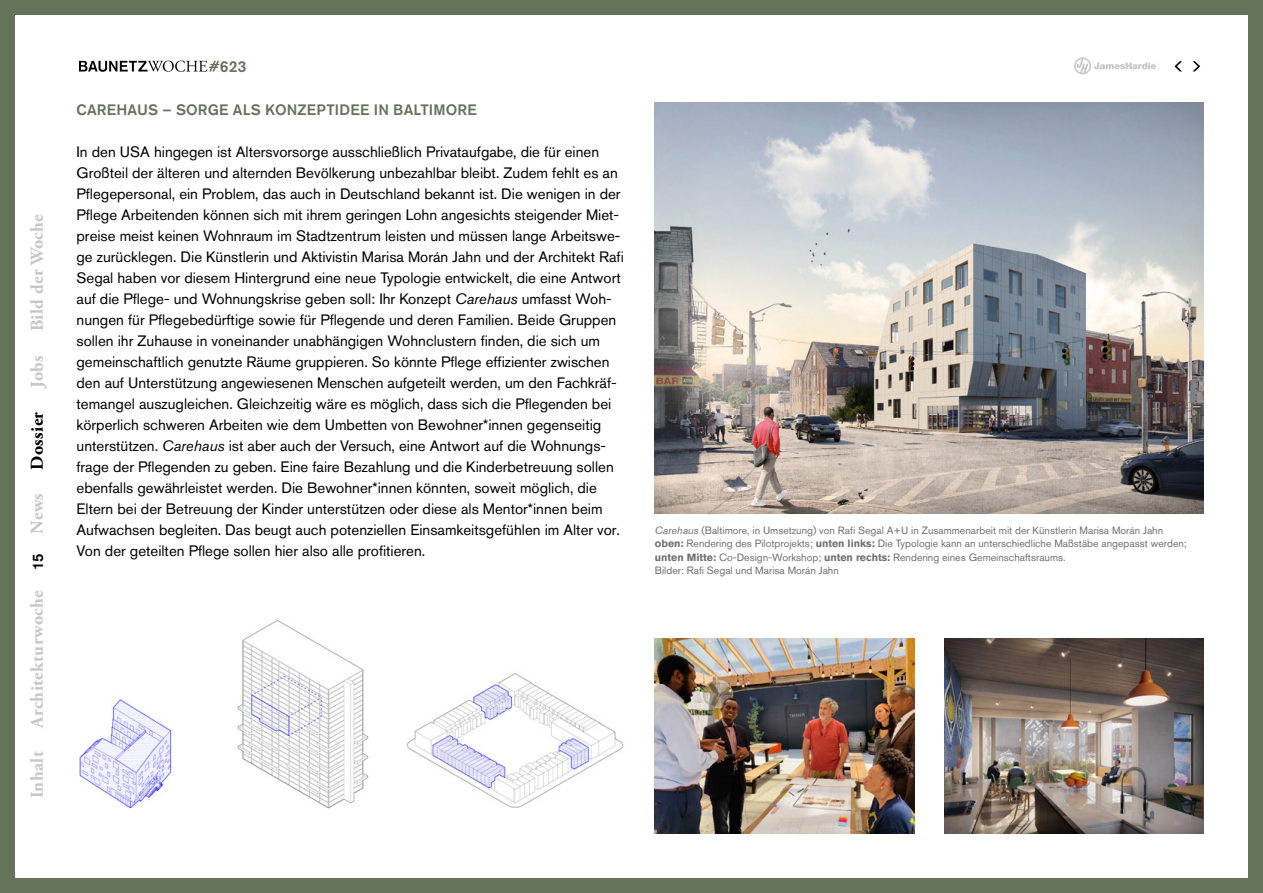
<style>
.page{position:relative;width:1263px;height:893px;background:#fff}
.page>*{position:absolute;margin:0;border:0;box-sizing:border-box;transform-origin:0 0}
.t1{font:700 18px "Adobe Garamond Pro";letter-spacing:.02em;color:#c6c6c6}
.t2{font:700 18px "Adobe Garamond Pro";letter-spacing:.02em;color:#000}
.t3{font:500 15.75px "Akzidenz Grotesk BQ";color:#64735a}
.t4{font:15px/21px "Akzidenz Grotesk BQ";color:#000}
.t5{font:500 15px "Akzidenz Grotesk BQ";letter-spacing:.01em;color:#64735a}
.t6{font:500 15px "Akzidenz Grotesk BQ";color:#000}
.t7{font:10.5px/13.5px "Akzidenz Grotesk BQ";color:#706f6f}
.s1{font-style:italic}
.s2{font-weight:700}
</style>
<div class="page">
<div style="left:0;top:0;width:1263px;height:893px;border:15px solid #64735a"></div>
<svg style="left:1192px;top:61px;width:8px;height:10px"></svg>
<svg style="left:1174px;top:61px;width:8px;height:10px"></svg>
<svg style="left:1074px;top:57px;width:84px;height:17px"></svg>
<img style="left:655px;top:102px;width:548px;height:411px">
<img style="left:79px;top:619px;width:545px;height:190px">
<img style="left:655px;top:639px;width:259px;height:194px">
<img style="left:944px;top:639px;width:260px;height:194px">
<svg style="left:79px;top:61px;width:140px;height:11px"></svg>
<p class="t1" style="left:27px;top:331px;width:119px;rotate:-90deg">Bild der Woche</p>
<p class="t1" style="left:27px;top:388px;width:34px;rotate:-90deg">Jobs</p>
<p class="t2" style="left:27px;top:470px;width:59px;rotate:-90deg">Dossier</p>
<p class="t1" style="left:27px;top:534px;width:42px;rotate:-90deg">News</p>
<p class="t6" style="left:29px;top:570px;width:18px;rotate:-90deg">15</p>
<p class="t1" style="left:27px;top:728px;width:139px;rotate:-90deg">Architekturwoche</p>
<p class="t1" style="left:27px;top:798px;width:49px;rotate:-90deg">Inhalt</p>
<p class="t3" style="left:220px;top:56px;width:28px">623</p>
<p class="t5" style="left:77px;top:100px;width:402px">CAREHAUS – SORGE ALS KONZEPTIDEE IN BALTIMORE</p>
<p class="t4" style="left:77px;top:141px;width:549px">In den USA hingegen ist Altersvorsorge ausschließlich Privataufgabe, die für einen Großteil der älteren und alternden Bevölkerung unbezahlbar bleibt. Zudem fehlt es an Pflegepersonal, ein Problem, das auch in Deutschland bekannt ist. Die wenigen in der Pflege Arbeitenden können sich mit ihrem geringen Lohn angesichts steigender Miet&shy;preise meist keinen Wohnraum im Stadtzentrum leisten und müssen lange Arbeitswe&shy;ge zurücklegen. Die Künstlerin und Aktivistin Marisa Morán Jahn und der Architekt Rafi Segal haben vor diesem Hintergrund eine neue Typologie entwickelt, die eine Antwort auf die Pflege- und Wohnungskrise geben soll: Ihr Konzept <span class="s1">Carehaus</span> umfasst Woh&shy;nungen für Pflegebedürftige sowie für Pflegende und deren Familien. Beide Gruppen sollen ihr Zuhause in voneinander unabhängigen Wohnclustern finden, die sich um gemeinschaftlich genutzte Räume gruppieren. So könnte Pflege effizienter zwischen den auf Unterstützung angewiesenen Menschen aufgeteilt werden, um den Fachkräf&shy;temangel auszugleichen. Gleichzeitig wäre es möglich, dass sich die Pflegenden bei körperlich schweren Arbeiten wie dem Umbetten von Bewohner*innen gegenseitig unterstützen. <span class="s1">Carehaus</span> ist aber auch der Versuch, eine Antwort auf die Wohnungs&shy;frage der Pflegenden zu geben. Eine faire Bezahlung und die Kinderbetreuung sollen ebenfalls gewährleistet werden. Die Bewohner*innen könnten, soweit möglich, die Eltern bei der Betreuung der Kinder unterstützen oder diese als Mentor*innen beim Aufwachsen begleiten. Das beugt auch potenziellen Einsamkeitsgefühlen im Alter vor.<br>Von der geteilten Pflege sollen hier also alle profitieren.</p>
<p class="t7" style="left:655px;top:523px;width:533px"><span class="s1">Carehaus</span> (Baltimore, in Umsetzung) von Rafi Segal A+U in Zusammenarbeit mit der Künstlerin Marisa Morán Jahn <span class="s2">oben:</span> Rendering des Pilotprojekts; <span class="s2">unten links:</span> Die Typologie kann an unterschiedliche Maßstäbe angepasst werden; <span class="s2">unten Mitte:</span> Co-Design-Workshop; <span class="s2">unten rechts:</span> Rendering eines Gemeinschaftsraums.<br>Bilder: Rafi Segal und Marisa Morán Jahn</p>
</div>
